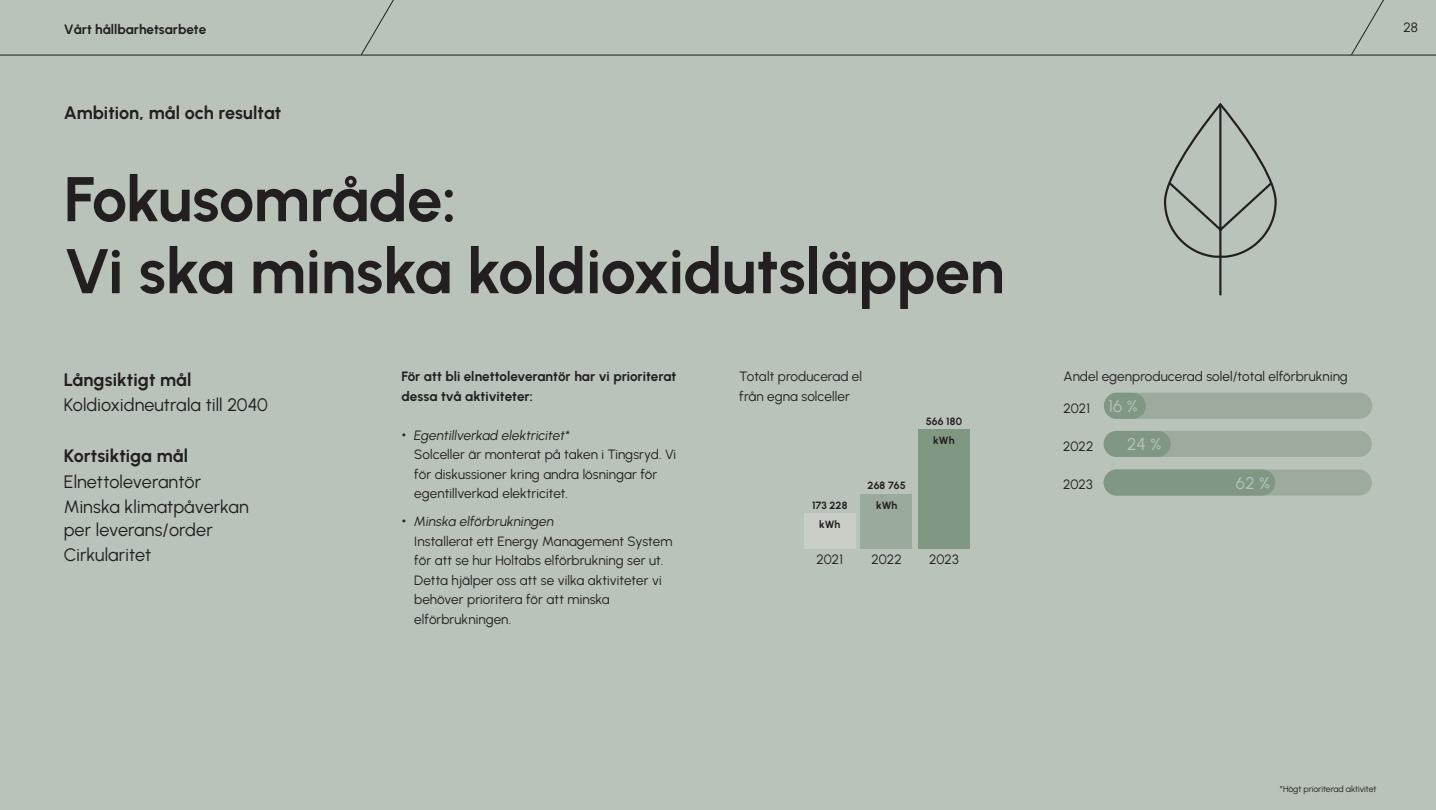
<style>
.page{position:relative;width:1436px;height:810px;background:#b9c3b9}
.page>*{position:absolute;margin:0;border:0;box-sizing:border-box;transform-origin:0 0}
.Rubrik_42_48{font:700 63px/72px "Urbanist";letter-spacing:-.01em;color:#231f20}
.Ingress{font:18px/22.5px "Urbanist";letter-spacing:.005em;color:#231f20}
.Ingress-2{font:700 18px "Urbanist";color:#231f20}
.Ingress-3{font:17.1px "Urbanist";color:#b9c2b9}
.Punktlista{font:13.5px/19.5px "Urbanist";letter-spacing:.005em;color:#231f20}
.Brödtext{font:700 13.5px/19.5px "Urbanist";color:#231f20}
.t1{font:13.5px "Urbanist";color:#231f20}
.Punktlista-2{font:700 10.5px/19.5px "Urbanist";letter-spacing:.01em;color:#231f20;text-align:center}
.t2{font:8.7px "Urbanist";letter-spacing:-.005em;color:#231f20}
.s1{font-size:27px}
.s2{font-style:italic}
</style>
<div class="page">
<hr style="left:0;top:55px;width:1436px;height:1px;background:#231f20">
<svg style="left:361px;top:0;width:39px;height:55px"></svg>
<svg style="left:1351px;top:0;width:39px;height:55px"></svg>
<svg style="left:1166px;top:102px;width:109px;height:195px"></svg>
<div style="left:861px;top:495px;width:51px;height:54px;background:#9aaa9d"></div>
<div style="left:804px;top:514px;width:51px;height:35px;background:#c9cfc7"></div>
<div style="left:918px;top:429px;width:51px;height:120px;background:#809784"></div>
<div style="left:1104px;top:431px;width:268px;height:26px;background:#9cab9d;border-radius:13px"></div>
<div style="left:1104px;top:431px;width:67px;height:26px;background:#809784;border-radius:13px"></div>
<div style="left:1104px;top:470px;width:268px;height:26px;background:#9cab9d;border-radius:13px"></div>
<div style="left:1104px;top:469px;width:171px;height:27px;background:#809784;border-radius:13px"></div>
<div style="left:1104px;top:393px;width:268px;height:26px;background:#9cab9d;border-radius:13px"></div>
<div style="left:1104px;top:393px;width:42px;height:26px;background:#809784;border-radius:13px"></div>
<p class="Brödtext" style="left:64px;top:19px;width:144px">Vårt hållbarhetsarbete</p>
<p class="t1" style="left:1403px;top:19px;width:16px">28</p>
<p class="Ingress-2" style="left:64px;top:100px;width:219px">Ambition, mål och resultat</p>
<p class="Rubrik_42_48" style="left:64px;top:160px;width:942px">Fokusområde:<br>Vi ska minska koldioxidutsläppen</p>
<p class="Ingress-2" style="left:64px;top:367px;width:129px">Långsiktigt mål</p>
<p class="Ingress" style="left:64px;top:393px;width:206px">Koldioxidneutrala till 2040</p>
<p class="Ingress-2" style="left:64px;top:444px;width:126px">Kortsiktiga mål</p>
<p class="Ingress" style="left:64px;top:470px;width:139px">Elnettoleverantör</p>
<p class="Ingress" style="left:64px;top:495px;width:187px">Minska klimatpåverkan per leverans/order</p>
<p class="Ingress" style="left:64px;top:543px;width:89px">Cirkularitet</p>
<p class="Brödtext" style="left:401px;top:366px;width:276px">För att bli elnettoleverantör har vi prioriterat dessa två aktiviteter:</p>
<p class="Punktlista" style="left:414px;top:425px;width:263px;text-indent:-13px"><span class="s1">•</span> <span class="s2">Egentillverkad elektricitet*<br></span>Solceller är monterat på taken i Tingsryd. Vi för diskussioner kring andra lösningar för egentillverkad elektricitet.</p>
<p class="Punktlista" style="left:414px;top:512px;width:260px;text-indent:-13px"><span class="s1">•</span> <span class="s2">Minska elförbrukningen<br></span>Installerat ett Energy Management System för att se hur Holtabs elförbrukning ser ut.<br>Detta hjälper oss att se vilka aktiviteter vi behöver prioritera för att minska elförbrukningen.</p>
<p class="Punktlista" style="left:739px;top:367px;width:124px">Totalt producerad el från egna solceller</p>
<p class="Punktlista-2" style="left:812px;top:495px;width:37px">173 228 kWh</p>
<p class="Punktlista" style="left:816px;top:549px;width:28px">2021</p>
<p class="Punktlista-2" style="left:868px;top:476px;width:40px">268 765</p>
<p class="Punktlista-2" style="left:876px;top:495px;width:23px">kWh</p>
<p class="Punktlista" style="left:872px;top:549px;width:32px">2022</p>
<p class="Punktlista-2" style="left:926px;top:411px;width:38px">566 180</p>
<p class="Punktlista-2" style="left:933px;top:430px;width:23px">kWh</p>
<p class="Punktlista" style="left:929px;top:549px;width:31px">2023</p>
<p class="Punktlista" style="left:1063px;top:367px;width:286px">Andel egenproducerad solel/total elförbrukning</p>
<p class="Punktlista" style="left:1063px;top:398px;width:28px">2021</p>
<p class="Ingress-3" style="left:1108px;top:395px;width:31px">16 %</p>
<p class="Punktlista" style="left:1063px;top:436px;width:32px">2022</p>
<p class="Ingress-3" style="left:1127px;top:432px;width:36px">24 %</p>
<p class="Punktlista" style="left:1063px;top:475px;width:31px">2023</p>
<p class="Ingress-3" style="left:1236px;top:472px;width:36px">62 %</p>
<p class="t2" style="left:1280px;top:783px;width:98px">*Högt prioriterad aktivitet</p>
</div>
